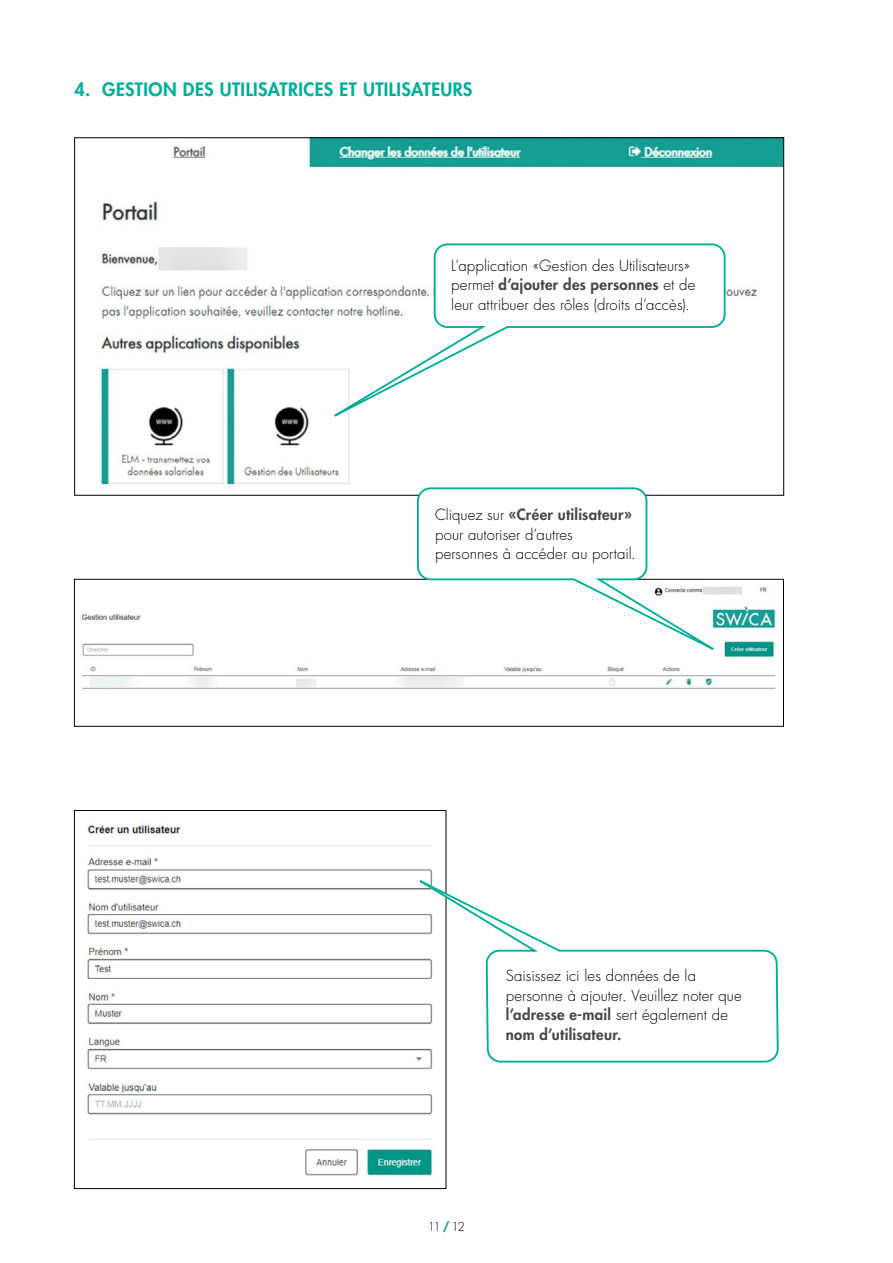
<style>
.page{position:relative;width:893px;height:1263px;background:#fff}
.page>*{position:absolute;margin:0;border:0;box-sizing:border-box;transform-origin:0 0}
.t1{font:800 18px "Futura Std";letter-spacing:.02em;color:#00af9a}
.t2{font:300 15px/19.5px "Futura Std";letter-spacing:.005em;color:#000}
.t3{font:300 12px "Futura Std";color:#000}
.s1{font-weight:800;color:#474847}
.s2{font-weight:700;color:#00af9a}
</style>
<div class="page">
<img style="left:86px;top:821px;width:347px;height:355px">
<img style="left:81px;top:586px;width:696px;height:103px">
<div style="left:74px;top:579px;width:710px;height:148px;border:1px solid #000"></div>
<img style="left:100px;top:139px;width:682px;height:347px">
<svg style="left:285px;top:242px;width:441px;height:201px"></svg>
<svg style="left:416px;top:487px;width:337px;height:184px"></svg>
<svg style="left:381px;top:859px;width:398px;height:204px"></svg>
<p class="t1" style="left:74px;top:78px;width:399px">4. GESTION DES UTILISATRICES ET UTILISATEURS</p>
<p class="t2" style="left:451px;top:256px;width:246px">L’application «Gestion des Utilisateurs» permet <span class="s1">d’ajouter des personnes</span> et de leur attribuer des rôles (droits d’accès).</p>
<p class="t2" style="left:435px;top:505px;width:202px">Cliquez sur <span class="s1">«Créer utilisateur» </span>pour autoriser d’autres personnes à accéder au portail.</p>
<p class="t2" style="left:506px;top:967px;width:238px">Saisissez ici les données de la personne à ajouter. Veuillez noter que <span class="s1">l’adresse e-mail</span> sert également de <span class="s1">nom d’utilisateur.</span></p>
<p class="t3" style="left:428px;top:1219px;width:39px">11<span class="s2">/</span>12</p>
</div>
